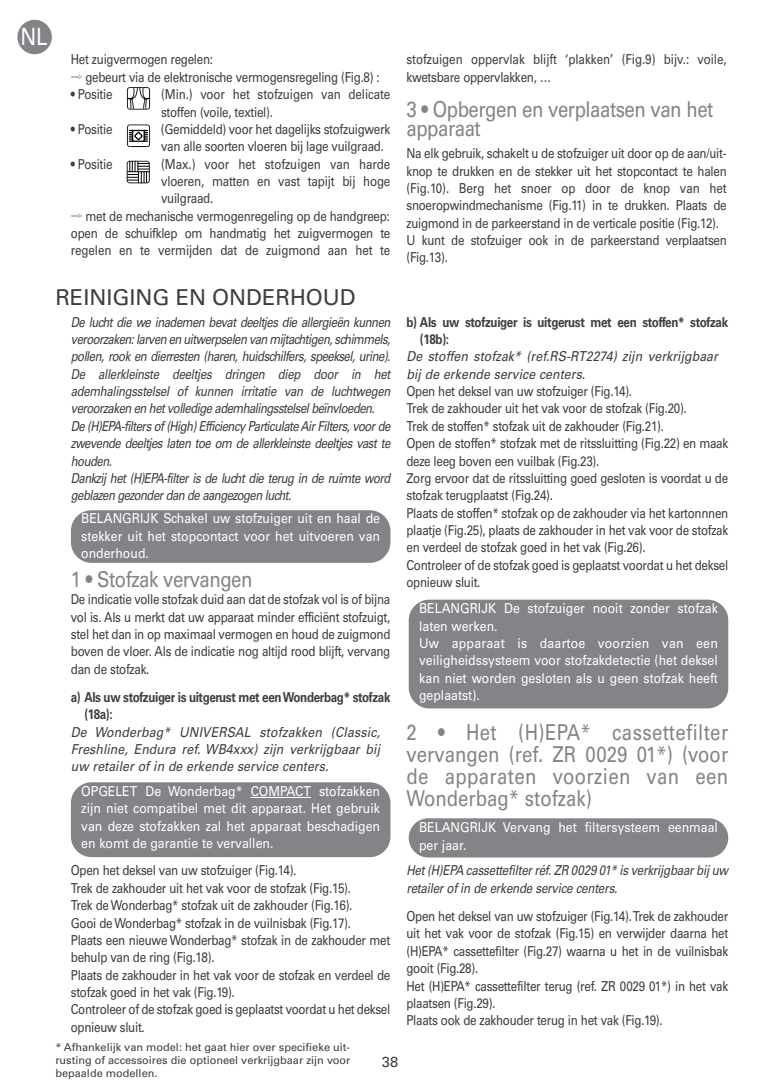
<style>
.page{position:relative;width:780px;height:1092px;background:#fff}
.page>*{position:absolute;margin:0;border:0;box-sizing:border-box;transform-origin:0 0}
.t1{font:23.75px "Univers";color:#fff;scale:.86 1}
.t2{font:22px/22px "Univers";letter-spacing:-.025em;color:#828487;text-align:justify;scale:.85 1}
.t3{font:22px "Univers";color:#3e3e3f}
.t4{font:14.5px "Univers";color:#3e3e3f}
.t5{font:13.75px/17.2px "Univers";letter-spacing:-.025em;color:#3e3e3f;scale:.85 1}
.t6{font:italic 13.75px/17.2px "Univers";letter-spacing:-.045em;color:#3e3e3f;scale:.83 1}
.t7{font:13.75px/17.2px "Univers";color:#fff;text-align:justify;scale:.9 1}
.t8{font:italic 13.75px/17.2px "Univers";letter-spacing:-.045em;color:#3e3e3f;text-align:justify;scale:.9 1}
.t9{font:700 13.75px/17.2px "Univers";letter-spacing:-.03em;color:#3e3e3f;scale:.85 1}
.t10{font:13.75px/17.2px "Univers";letter-spacing:-.005em;color:#3e3e3f;scale:.85 1}
.t11{font:italic 13.75px/17.2px "Univers";letter-spacing:-.02em;color:#3e3e3f;scale:.85 1}
.t12{font:italic 13.75px/17.2px "Univers";letter-spacing:.005em;color:#3e3e3f;scale:.9 1}
.t13{font:11px/13.2px "Univers";color:#3e3e3f;text-align:justify}
.s1{font-family:"Hira Kaku Pro W6 90 pv RKSJ H"}
</style>
<div class="page">
<div style="left:71px;top:510px;width:319px;height:53px;background:#828487;border-radius:21px"></div>
<div style="left:408px;top:818px;width:320px;height:39px;background:#828487;border-radius:20px"></div>
<div style="left:408px;top:599px;width:320px;height:109px;background:#828487;border-radius:21px"></div>
<svg style="left:127px;top:87px;width:23px;height:23px"></svg>
<svg style="left:127px;top:124px;width:23px;height:23px"></svg>
<div style="left:133px;top:130px;width:11px;height:11px;background:#fff"></div>
<div style="left:132px;top:130px;width:13px;height:12px;border:1px solid #000"></div>
<svg style="left:135px;top:132px;width:7px;height:7px"></svg>
<div style="left:134px;top:132px;width:9px;height:8px;border:1px solid #000;border-radius:3px"></div>
<svg style="left:127px;top:161px;width:23px;height:22px"></svg>
<div style="left:71px;top:782px;width:319px;height:75px;background:#828487;border-radius:21px"></div>
<hr style="left:251px;top:797px;width:60px;height:1px;background:#fff">
<div style="left:17px;top:20px;width:35px;height:34px;background:#828487;border-radius:50%"></div>
<h1 class="t1" style="left:20px;top:28px;width:33px">NL</h1>
<p class="t5" style="left:71px;top:52px;width:365px">Het zuigvermogen regelen:<br><span class="s1">⇨</span> gebeurt via de elektronische vermogensregeling (Fig.8) :</p>
<p class="t5" style="left:71px;top:87px;width:51px">• Positie</p>
<p class="t5" style="left:161px;top:87px;width:271px">(Min.) voor het stofzuigen van delicate stoffen (voile, textiel).</p>
<p class="t5" style="left:71px;top:122px;width:51px">• Positie</p>
<p class="t5" style="left:161px;top:122px;width:271px">(Gemiddeld) voor het dagelijks stofzuigwerk van alle soorten vloeren bij lage vuilgraad.</p>
<p class="t5" style="left:71px;top:156px;width:51px">• Positie</p>
<p class="t10" style="left:161px;top:156px;width:271px">(Max.) voor het stofzuigen van harde</p>
<p class="t5" style="left:161px;top:174px;width:271px">vloeren, matten en vast tapijt bij hoge</p>
<p class="t5" style="left:161px;top:191px;width:63px">vuilgraad.</p>
<p class="t5" style="left:71px;top:208px;width:377px"><span class="s1">⇨</span> met de mechanische vermogenregeling op de handgreep:</p>
<p class="t5" style="left:71px;top:226px;width:377px">open de schuifklep om handmatig het zuigvermogen te</p>
<p class="t5" style="left:71px;top:243px;width:377px">regelen en te vermijden dat de zuigmond aan het te</p>
<p class="t10" style="left:406px;top:52px;width:378px">stofzuigen oppervlak blijft ‘plakken’ (Fig.9) bijv.: voile, kwetsbare oppervlakken, …</p>
<h2 class="t2" style="left:406px;top:102px;width:362px;line-height:18.2px">3 • Opbergen en verplaatsen van het apparaat</h2>
<p class="t5" style="left:406px;top:146px;width:378px">Na elk gebruik, schakelt u de stofzuiger uit door op de aan/uit&shy;knop te drukken en de stekker uit het stopcontact te halen (Fig.10). Berg het snoer op door de knop van het snoeropwindmechanisme (Fig.11) in te drukken. Plaats de zuigmond in de parkeerstand in de verticale positie (Fig.12).<br>U kunt de stofzuiger ook in de parkeerstand verplaatsen (Fig.13).</p>
<h2 class="t3" style="left:55px;top:289px;width:302px">REINIGING EN ONDERHOUD</h2>
<p class="t6" style="left:71px;top:314px;width:386px">De lucht die we inademen bevat deeltjes die allergieën kunnen veroorzaken: larven en uitwerpselen van mijtachtigen, schimmels, pollen, rook en dierresten (haren, huidschilfers, speeksel, urine).<br>De allerkleinste deeltjes dringen diep door in het ademhalingsstelsel of kunnen irritatie van de luchtwegen veroorzaken en het volledige ademhalingsstelsel beïnvloeden.<br>De (H)EPA-filters of (High) Efficiency Particulate Air Filters, voor de zwevende deeltjes laten toe om de allerkleinste deeltjes vast te houden.<br>Dankzij het (H)EPA-filter is de lucht die terug in de ruimte word geblazen gezonder dan de aangezogen lucht.</p>
<p class="t7" style="left:81px;top:511px;width:333px">BELANGRIJK Schakel uw stofzuiger uit en haal de stekker uit het stopcontact voor het uitvoeren van onderhoud.</p>
<h2 class="t2" style="left:71px;top:570px;width:215px">1 • Stofzak vervangen</h2>
<p class="t5" style="left:71px;top:592px;width:377px;text-align:justify">De indicatie volle stofzak duid aan dat de stofzak vol is of bijna vol is. Als u merkt dat uw apparaat minder efficiënt stofzuigt, stel het dan in op maximaal vermogen en houd de zuigmond boven de vloer. Als de indicatie nog altijd rood blijft, vervang dan de stofzak.</p>
<p class="t9" style="left:84px;top:689px;width:361px;text-indent:-13px">a) Als uw stofzuiger is uitgerust met een Wonderbag* stofzak (18a):</p>
<p class="t8" style="left:71px;top:724px;width:345px">De Wonderbag* UNIVERSAL stofzakken (Classic, Freshline, Endura ref. WB4xxx) zijn verkrijgbaar bij uw retailer of in de erkende service centers.</p>
<p class="t7" style="left:81px;top:783px;width:333px">OPGELET De Wonderbag* COMPACT stofzakken zijn niet compatibel met dit apparaat. Het gebruik van deze stofzakken zal het apparaat beschadigen en komt de garantie te vervallen.</p>
<p class="t5" style="left:71px;top:863px;width:377px">Open het deksel van uw stofzuiger (Fig.14).<br>Trek de zakhouder uit het vak voor de stofzak (Fig.15).<br>Trek de Wonderbag* stofzak uit de zakhouder (Fig.16).<br>Gooi de Wonderbag* stofzak in de vuilnisbak (Fig.17).<br>Plaats een nieuwe Wonderbag* stofzak in de zakhouder met behulp van de ring (Fig.18).<br>Plaats de zakhouder in het vak voor de stofzak en verdeel de stofzak goed in het vak (Fig.19).<br>Controleer of de stofzak goed is geplaatst voordat u het deksel opnieuw sluit.</p>
<p class="t13" style="left:55px;top:1041px;width:297px">* Afhankelijk van model: het gaat hier over specifieke uit&shy;rusting of accessoires die optioneel verkrijgbaar zijn voor bepaalde modellen.</p>
<p class="t4" style="left:382px;top:1056px;width:18px">38</p>
<p class="t9" style="left:420px;top:314px;width:364px;text-indent:-13px">b) Als uw stofzuiger is uitgerust met een stoffen* stofzak (18b):</p>
<p class="t12" style="left:406px;top:349px;width:347px">De stoffen stofzak* (ref.RS-RT2274) zijn verkrijgbaar bij de erkende service centers.</p>
<p class="t5" style="left:406px;top:384px;width:380px">Open het deksel van uw stofzuiger (Fig.14).<br>Trek de zakhouder uit het vak voor de stofzak (Fig.20).<br>Trek de stoffen* stofzak uit de zakhouder (Fig.21).<br>Open de stoffen* stofzak met de ritssluitting (Fig.22) en maak deze leeg boven een vuilbak (Fig.23).<br>Zorg ervoor dat de ritssluitting goed gesloten is voordat u de stofzak terugplaatst (Fig.24).<br>Plaats de stoffen* stofzak op de zakhouder via het kartonnnen plaatje (Fig.25), plaats de zakhouder in het vak voor de stofzak en verdeel de stofzak goed in het vak (Fig.26).<br>Controleer of de stofzak goed is geplaatst voordat u het deksel opnieuw sluit.</p>
<p class="t7" style="left:419px;top:601px;width:333px;text-align:left">BELANGRIJK De stofzuiger nooit zonder stofzak laten werken.<br>Uw apparaat is daartoe voorzien van een veiligheidssysteem voor stofzakdetectie (het deksel kan niet worden gesloten als u geen stofzak heeft geplaatst).</p>
<h2 class="t2" style="left:406px;top:723px;width:380px">2 • Het (H)EPA* cassettefilter vervangen (ref. ZR 0029 01*) (voor de apparaten voorzien van een Wonderbag* stofzak)</h2>
<p class="t7" style="left:419px;top:819px;width:333px">BELANGRIJK Vervang het filtersysteem eenmaal per jaar.</p>
<p class="t11" style="left:406px;top:863px;width:380px">Het (H)EPA cassettefilter réf. ZR 0029 01* is verkrijgbaar bij uw retailer of in de erkende service centers.</p>
<p class="t5" style="left:406px;top:908px;width:380px">Open het deksel van uw stofzuiger (Fig.14). Trek de zakhouder uit het vak voor de stofzak (Fig.15) en verwijder daarna het (H)EPA* cassettefilter (Fig.27) waarna u het in de vuilnisbak gooit (Fig.28).<br>Het (H)EPA* cassettefilter terug (ref. ZR 0029 01*) in het vak plaatsen (Fig.29).<br>Plaats ook de zakhouder terug in het vak (Fig.19).</p>
</div>
